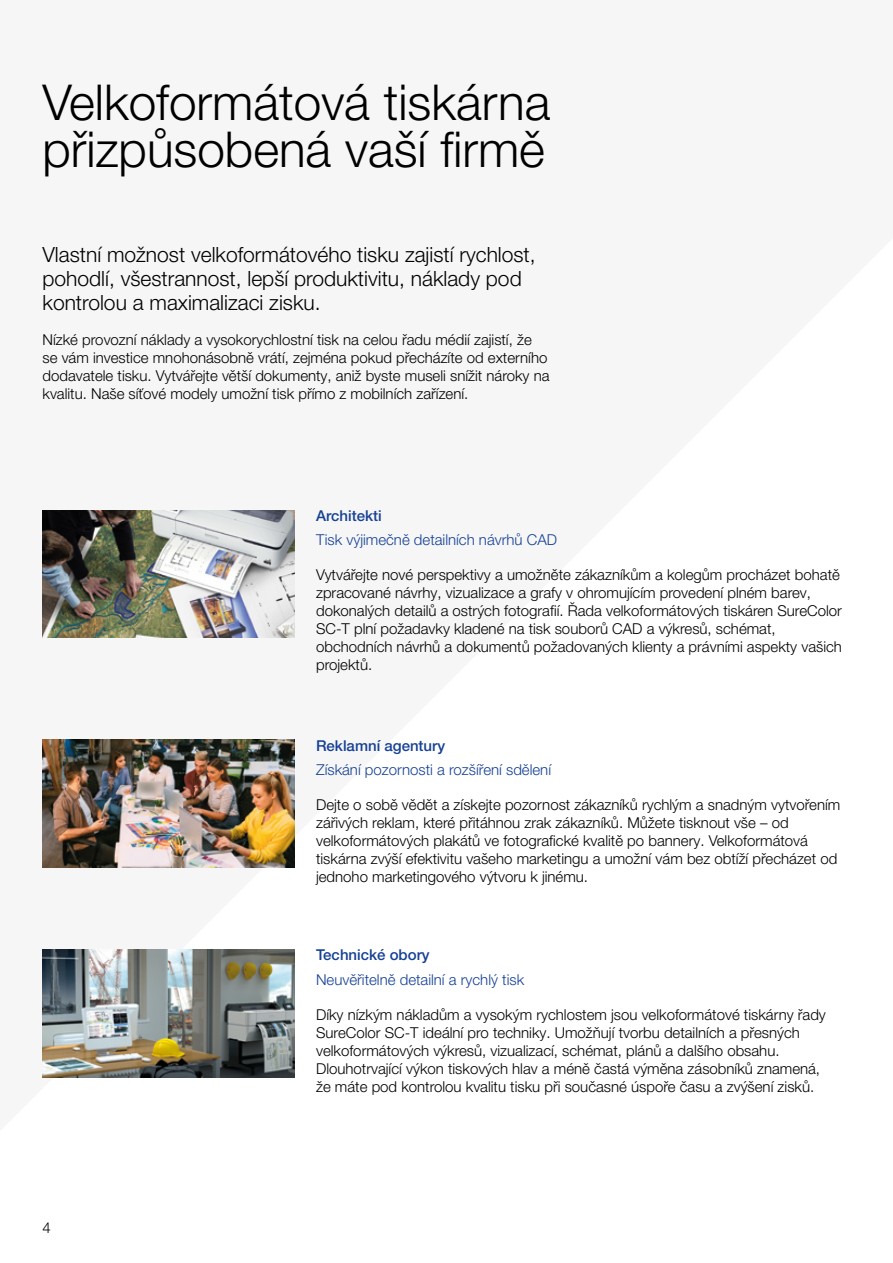
<style>
.page{position:relative;width:893px;height:1263px;background:#f6f6f6}
.page>*{position:absolute;margin:0;border:0;box-sizing:border-box;transform-origin:0 0}
.t1{font:300 49.5px/46.5px "Helvetica Neue LT Pro";color:#000}
.t2{font:300 21px/24px "Helvetica Neue LT Pro";color:#000}
.Brochure_Body_Copy{font:300 15px/18px "Helvetica Neue LT Pro";color:#000}
.Brochure_Small_Sub_H{font:300 15px "Helvetica Neue LT Pro";color:#164194}
.Brochure_Small_Sub_H-2{font:500 15px "Helvetica Neue LT Pro";color:#164194}
</style>
<div class="page">
<img style="left:43px;top:510px;width:252px;height:128px">
<img style="left:43px;top:740px;width:252px;height:127px">
<img style="left:43px;top:950px;width:252px;height:127px">
<p class="t1" style="left:43px;top:78px;width:509px">Velkoformátová tiskárna přizpůsobená vaší firmě</p>
<p class="t2" style="left:43px;top:242px;width:495px">Vlastní možnost velkoformátového tisku zajistí rychlost, pohodlí, všestrannost, lepší produktivitu, náklady pod kontrolou a maximalizaci zisku.</p>
<p class="Brochure_Body_Copy" style="left:43px;top:330px;width:509px">Nízké provozní náklady a vysokorychlostní tisk na celou řadu médií zajistí, že se vám investice mnohonásobně vrátí, zejména pokud přecházíte od externího dodavatele tisku. Vytvářejte větší dokumenty, aniž byste museli snížit nároky na kvalitu. Naše síťové modely umožní tisk přímo z mobilních zařízení.</p>
<p class="Brochure_Small_Sub_H-2" style="left:316px;top:507px;width:67px">Architekti</p>
<p class="Brochure_Small_Sub_H" style="left:316px;top:531px;width:242px">Tisk výjimečně detailních návrhů CAD</p>
<p class="Brochure_Body_Copy" style="left:316px;top:566px;width:527px">Vytvářejte nové perspektivy a umožněte zákazníkům a kolegům procházet bohatě zpracované návrhy, vizualizace a grafy v ohromujícím provedení plném barev, dokonalých detailů a ostrých fotografií. Řada velkoformátových tiskáren SureColor SC-T plní požadavky kladené na tisk souborů CAD a výkresů, schémat, obchodních návrhů a dokumentů požadovaných klienty a právními aspekty vašich projektů.</p>
<p class="Brochure_Small_Sub_H-2" style="left:316px;top:736px;width:131px">Reklamní agentury</p>
<p class="Brochure_Small_Sub_H" style="left:316px;top:760px;width:237px">Získání pozornosti a rozšíření sdělení</p>
<p class="Brochure_Body_Copy" style="left:316px;top:795px;width:526px">Dejte o sobě vědět a získejte pozornost zákazníků rychlým a snadným vytvořením zářivých reklam, které přitáhnou zrak zákazníků. Můžete tisknout vše – od velkoformátových plakátů ve fotografické kvalitě po bannery. Velkoformátová tiskárna zvýší efektivitu vašeho marketingu a umožní vám bez obtíží přecházet od jednoho marketingového výtvoru k jinému.</p>
<p class="Brochure_Body_Copy" style="left:43px;top:1219px;width:10px">4</p>
<p class="Brochure_Small_Sub_H-2" style="left:316px;top:946px;width:115px">Technické obory</p>
<p class="Brochure_Small_Sub_H" style="left:316px;top:970px;width:210px">Neuvěřitelně detailní a rychlý tisk</p>
<p class="Brochure_Body_Copy" style="left:316px;top:1005px;width:511px">Díky nízkým nákladům a vysokým rychlostem jsou velkoformátové tiskárny řady SureColor SC-T ideální pro techniky. Umožňují tvorbu detailních a přesných velkoformátových výkresů, vizualizací, schémat, plánů a dalšího obsahu.<br>Dlouhotrvající výkon tiskových hlav a méně častá výměna zásobníků znamená, že máte pod kontrolou kvalitu tisku při současné úspoře času a zvýšení zisků.</p>
</div>
